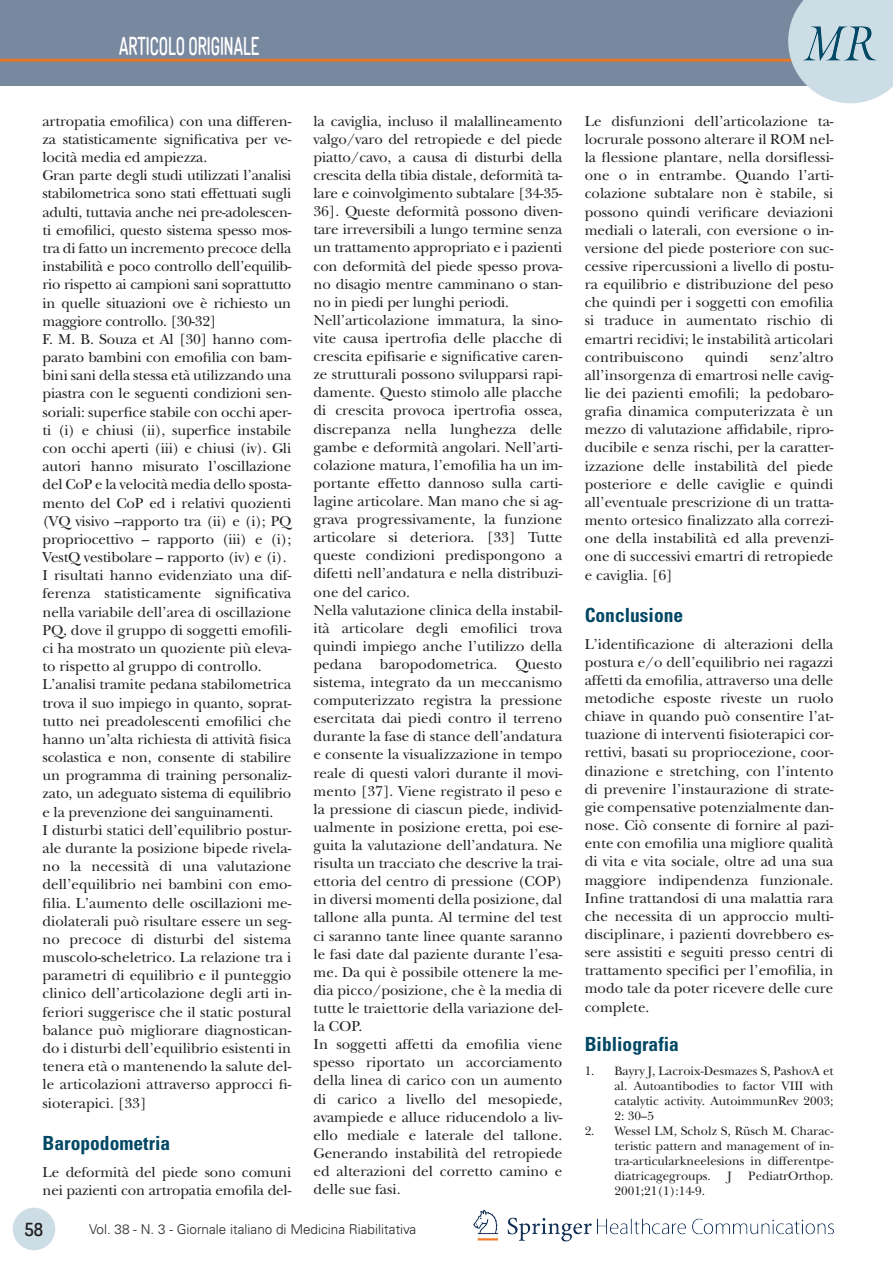
<style>
.page{position:relative;width:893px;height:1263px;background:#fff}
.page>*{position:absolute;margin:0;border:0;box-sizing:border-box;transform-origin:0 0}
.t1{font:600 24.75px "Dosis";color:#fff;scale:.67 1}
.t2{font:700 condensed 19.5px "Univers LT Std";color:#024865}
.t3{font:600 18px "Dosis";color:#231f20}
.t4{font:15px/18.1px "New Baskerville";color:#231f20;text-align:justify}
.t5{font:300 13.5px "Univers LT Std";color:#231f20}
.t6{font:12.75px/15px "New Baskerville";color:#231f20;text-align:justify}
</style>
<div class="page">
<div style="left:0;top:0;width:893px;height:85px;background:#78889e"></div>
<hr style="left:0;top:59px;width:804px;height:3px;background:#e27725">
<svg style="left:788px;top:0;width:105px;height:103px"></svg>
<img style="left:473px;top:1210px;width:361px;height:32px">
<div style="left:13px;top:1208px;width:42px;height:42px;background:#cddde6;border-radius:50%"></div>
<h1 class="t1" style="left:119px;top:30px;width:211px">ARTICOLO ORIGINALE</h1>
<p class="t4" style="left:43px;top:112px;width:250px;text-align:left">artropatia emofilica) con una differen&shy;za statisticamente significativa per ve&shy;locità media ed ampiezza.<br>Gran parte degli studi utilizzati l’analisi stabilometrica sono stati effettuati sugli adulti, tuttavia anche nei pre-adolescen&shy;ti emofilici, questo sistema spesso mos&shy;tra di fatto un incremento precoce della instabilità e poco controllo dell’equilib&shy;rio rispetto ai campioni sani soprattutto in quelle situazioni ove è richiesto un maggiore controllo. [30-32]<br>F. M. B. Souza et Al [30] hanno com&shy;parato bambini con emofilia con bam&shy;bini sani della stessa età utilizzando una piastra con le seguenti condizioni sen&shy;soriali: superfice stabile con occhi aper&shy;ti (i) e chiusi (ii), superfice instabile con occhi aperti (iii) e chiusi (iv). Gli autori hanno misurato l’oscillazione del CoP e la velocità media dello sposta&shy;mento del CoP ed i relativi quozienti (VQ visivo –rapporto tra (ii) e (i); PQ propriocettivo – rapporto (iii) e (i); VestQ vestibolare – rapporto (iv) e (i).<br>I risultati hanno evidenziato una dif&shy;ferenza statisticamente significativa nella variabile dell’area di oscillazione PQ, dove il gruppo di soggetti emofili&shy;ci ha mostrato un quoziente più eleva&shy;to rispetto al gruppo di controllo.<br>L’analisi tramite pedana stabilometrica trova il suo impiego in quanto, soprat&shy;tutto nei preadolescenti emofilici che hanno un’alta richiesta di attività fisica scolastica e non, consente di stabilire un programma di training personaliz&shy;zato, un adeguato sistema di equilibrio e la prevenzione dei sanguinamenti.<br>I disturbi statici dell’equilibrio postur&shy;ale durante la posizione bipede rivela&shy;no la necessità di una valutazione dell’equilibrio nei bambini con emo&shy;filia. L’aumento delle oscillazioni me&shy;diolaterali può risultare essere un seg&shy;no precoce di disturbi del sistema muscolo-scheletrico. La relazione tra i parametri di equilibrio e il punteggio clinico dell’articolazione degli arti in&shy;feriori suggerisce che il static postural balance può migliorare diagnostican&shy;do i disturbi dell’equilibrio esistenti in tenera età o mantenendo la salute del&shy;le articolazioni attraverso approcci fi&shy;sioterapici. [33]</p>
<h2 class="t2" style="left:43px;top:1131px;width:129px">Baropodometria</h2>
<p class="t4" style="left:43px;top:1163px;width:250px">Le deformità del piede sono comuni nei pazienti con artropatia emofila del-</p>
<p class="t4" style="left:314px;top:112px;width:250px;text-align:left">la caviglia, incluso il malallineamento valgo/varo del retropiede e del piede piatto/cavo, a causa di disturbi della crescita della tibia distale, deformità ta&shy;lare e coinvolgimento subtalare [34-35- 36]. Queste deformità possono diven&shy;tare irreversibili a lungo termine senza un trattamento appropriato e i pazienti con deformità del piede spesso prova&shy;no disagio mentre camminano o stan&shy;no in piedi per lunghi periodi.<br>Nell’articolazione immatura, la sino&shy;vite causa ipertrofia delle placche di crescita epifisarie e significative caren&shy;ze strutturali possono svilupparsi rapi&shy;damente. Questo stimolo alle placche di crescita provoca ipertrofia ossea, discrepanza nella lunghezza delle gambe e deformità angolari. Nell’arti&shy;colazione matura, l’emofilia ha un im&shy;portante effetto dannoso sulla carti&shy;lagine articolare. Man mano che si ag&shy;grava progressivamente, la funzione articolare si deteriora. [33] Tutte queste condizioni predispongono a difetti nell’andatura e nella distribuzi&shy;one del carico.<br>Nella valutazione clinica della instabil&shy;ità articolare degli emofilici trova quindi impiego anche l’utilizzo della pedana baropodometrica. Questo sistema, integrato da un meccanismo computerizzato registra la pressione esercitata dai piedi contro il terreno durante la fase di stance dell’andatura e consente la visualizzazione in tempo reale di questi valori durante il movi&shy;mento [37]. Viene registrato il peso e la pressione di ciascun piede, individ&shy;ualmente in posizione eretta, poi ese&shy;guita la valutazione dell’andatura. Ne risulta un tracciato che descrive la trai&shy;ettoria del centro di pressione (COP) in diversi momenti della posizione, dal tallone alla punta. Al termine del test ci saranno tante linee quante saranno le fasi date dal paziente durante l’esa&shy;me. Da qui è possibile ottenere la me&shy;dia picco/posizione, che è la media di tutte le traiettorie della variazione del&shy;la COP.<br>In soggetti affetti da emofilia viene spesso riportato un accorciamento della linea di carico con un aumento di carico a livello del mesopiede, avampiede e alluce riducendolo a liv&shy;ello mediale e laterale del tallone.<br>Generando instabilità del retropiede ed alterazioni del corretto camino e delle sue fasi.</p>
<p class="t3" style="left:25px;top:1217px;width:20px">58</p>
<p class="t5" style="left:89px;top:1221px;width:329px">Vol. 38 - N. 3 - Giornale italiano di Medicina Riabilitativa</p>
<p class="t4" style="left:585px;top:112px;width:250px">Le disfunzioni dell’articolazione ta&shy;locrurale possono alterare il ROM nel&shy;la flessione plantare, nella dorsiflessi&shy;one o in entrambe. Quando l’arti&shy;colazione subtalare non è stabile, si possono quindi verificare deviazioni mediali o laterali, con eversione o in&shy;versione del piede posteriore con suc&shy;cessive ripercussioni a livello di postu&shy;ra equilibrio e distribuzione del peso che quindi per i soggetti con emofilia si traduce in aumentato rischio di emartri recidivi; le instabilità articolari contribuiscono</p>
<p class="t4" style="left:585px;top:348px;width:250px;text-indent:185px">senz’altro all’insorgenza di emartrosi nelle cavig&shy;lie dei pazienti emofili; la pedobaro&shy;grafia dinamica computerizzata è un mezzo di valutazione affidabile, ripro&shy;ducibile e senza rischi, per la caratter&shy;izzazione delle instabilità del piede posteriore e delle caviglie e quindi all’eventuale prescrizione di un tratta&shy;mento ortesico finalizzato alla correzi&shy;one della instabilità ed alla prevenzi&shy;one di successivi emartri di retropiede e caviglia. [6]</p>
<h2 class="t2" style="left:585px;top:603px;width:100px">Conclusione</h2>
<p class="t4" style="left:585px;top:635px;width:250px">L’identificazione di alterazioni della postura e/o dell’equilibrio nei ragazzi affetti da emofilia, attraverso una delle metodiche esposte riveste un ruolo chiave in quando può consentire l’at&shy;tuazione di interventi fisioterapici cor&shy;rettivi, basati su propriocezione, coor&shy;dinazione e stretching, con l’intento di prevenire l’instaurazione di strate&shy;gie compensative potenzialmente dan&shy;nose. Ciò consente di fornire al pazi&shy;ente con emofilia una migliore qualità di vita e vita sociale, oltre ad una sua maggiore indipendenza funzionale.<br>Infine trattandosi di una malattia rara che necessita di un approccio multi&shy;disciplinare, i pazienti dovrebbero es&shy;sere assistiti e seguiti presso centri di trattamento specifici per l’emofilia, in modo tale da poter ricevere delle cure complete.</p>
<h2 class="t2" style="left:585px;top:1032px;width:96px">Bibliografia</h2>
<p class="t6" style="left:614px;top:1063px;width:220px;text-indent:-30px">1. Bayry J, Lacroix-Desmazes S, PashovA et al. Autoantibodies to factor VIII with catalytic activity. AutoimmunRev 2003; 2: 30–5</p>
<p class="t6" style="left:614px;top:1123px;width:220px;text-indent:-30px">2. Wessel LM, Scholz S, Rüsch M. Charac&shy;teristic pattern and management of in&shy;tra-articularkneelesions in differentpe&shy;diatricagegroups.</p>
<p class="t4" style="left:705px;top:348px;width:45px">quindi</p>
<p class="t6" style="left:727px;top:1168px;width:6px">J</p>
<p class="t6" style="left:748px;top:1168px;width:87px">PediatrOrthop.</p>
<p class="t6" style="left:614px;top:1183px;width:92px">2001;21(1):14-9.</p>
</div>
